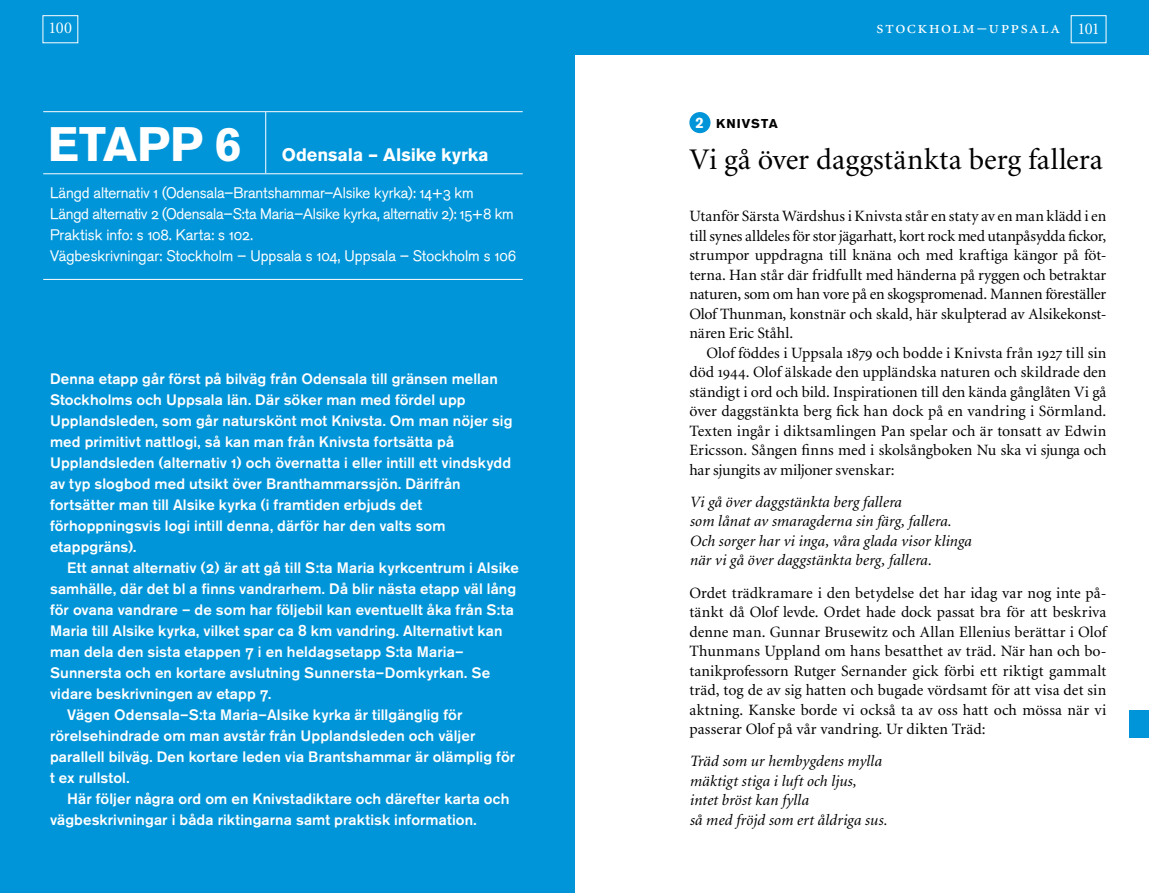
<style>
.page{position:relative;width:1149px;height:893px;background:#fff}
.page>*{position:absolute;margin:0;border:0;box-sizing:border-box;transform-origin:0 0}
.t1{font:700 48px "Akzidenz Grotesk BE";color:#fff}
.t2{font:30px "Minion";color:#000}
.t3{font:700 18px "Akzidenz Grotesk BE";letter-spacing:-.005em;color:#fff}
.t4{font:18px "Minion Extra";letter-spacing:.075em;color:#fff}
.t5{font:16.5px "Minion";color:#fff}
.t6{font:15.75px/19.5px "Minion Oldstyle";color:#000;text-align:justify}
.t7{font:italic 15.75px/19.5px "Minion";letter-spacing:.005em;color:#000}
.t8{font:500 15px/21px "Akzidenz Alv";letter-spacing:.005em;color:#fff}
.t9{font:15px/21px "Akzidenz Alv";color:#fff}
.t10{font:700 15px "Akzidenz Grotesk BE";color:#fff}
.t11{font:700 12.75px "Akzidenz Grotesk BE";letter-spacing:.085em;color:#000}
.s1{font-family:"Minion Oldstyle"}
</style>
<div class="page">
<div style="left:0;top:0;width:574px;height:893px;background:#0095d8"></div>
<hr style="left:265px;top:112px;width:1px;height:61px;background:#fff">
<hr style="left:43px;top:173px;width:479px;height:1px;background:#fff">
<hr style="left:43px;top:279px;width:479px;height:1px;background:#fff">
<hr style="left:43px;top:111px;width:479px;height:1px;background:#fff">
<div style="left:689px;top:112px;width:21px;height:21px;background:#0095d8;border-radius:50%"></div>
<div style="left:574px;top:0;width:574px;height:55px;background:#0095d8"></div>
<div style="left:1070px;top:15px;width:36px;height:28px;border:1px solid #fff"></div>
<div style="left:43px;top:15px;width:35px;height:28px;border:1px solid #fff"></div>
<div style="left:1129px;top:710px;width:19px;height:28px;background:#0095d8"></div>
<p class="t5" style="left:49px;top:20px;width:25px">100</p>
<p class="t4" style="left:876px;top:18px;width:225px">stockholm<span class="s1">–</span>uppsala <sub>101</sub></p>
<h1 class="t1" style="left:48px;top:116px;width:195px">ETAPP 6</h1>
<p class="t9" style="left:50px;top:183px;width:467px">Längd alternativ 1 (Odensala–Brantshammar–Alsike kyrka): 14+3 km Längd alternativ 2 (Odensala–S:ta Maria–Alsike kyrka, alternativ 2): 15+8 km Praktisk info: s 108. Karta: s 102.<br>Vägbeskrivningar: Stockholm – Uppsala s 104, Uppsala – Stockholm s 106</p>
<p class="t3" style="left:282px;top:144px;width:208px">Odensala – Alsike kyrka</p>
<p class="t8" style="left:50px;top:368px;width:464px">Denna etapp går först på bilväg från Odensala till gränsen mellan Stockholms och Uppsala län. Där söker man med fördel upp Upplandsleden, som går naturskönt mot Knivsta. Om man nöjer sig med primitivt nattlogi, så kan man från Knivsta fortsätta på Upplandsleden (alternativ 1) och övernatta i eller intill ett vindskydd av typ slogbod med utsikt över Branthammarssjön. Därifrån fortsätter man till Alsike kyrka (i framtiden erbjuds det förhoppningsvis logi intill denna, därför har den valts som etappgräns).</p>
<p class="t8" style="left:67px;top:557px;width:453px">Ett annat alternativ (2) är att gå till S:ta Maria kyrkcentrum i Alsike</p>
<p class="t8" style="left:50px;top:578px;width:467px">samhälle, där det bl a finns vandrarhem. Då blir nästa etapp väl lång</p>
<p class="t8" style="left:50px;top:599px;width:465px">för ovana vandrare – de som har följebil kan eventuellt åka från S:ta</p>
<p class="t8" style="left:50px;top:620px;width:454px">Maria till Alsike kyrka, vilket spar ca 8 km vandring. Alternativt kan</p>
<p class="t8" style="left:50px;top:641px;width:415px">man dela den sista etappen 7 i en heldagsetapp S:ta Maria–</p>
<p class="t8" style="left:50px;top:662px;width:441px">Sunnersta och en kortare avslutning Sunnersta–Domkyrkan. Se</p>
<p class="t8" style="left:50px;top:683px;width:222px">vidare beskrivningen av etapp 7.</p>
<p class="t8" style="left:67px;top:704px;width:396px">Vägen Odensala–S:ta Maria–Alsike kyrka är tillgänglig för</p>
<p class="t8" style="left:50px;top:725px;width:426px">rörelsehindrade om man avstår från Upplandsleden och väljer</p>
<p class="t8" style="left:50px;top:746px;width:466px">parallell bilväg. Den kortare leden via Brantshammar är olämplig för</p>
<p class="t8" style="left:50px;top:767px;width:81px">t ex rullstol.</p>
<p class="t8" style="left:67px;top:788px;width:443px">Här följer några ord om en Knivstadiktare och därefter karta och</p>
<p class="t8" style="left:50px;top:809px;width:428px">vägbeskrivningar i båda riktingarna samt praktisk information.</p>
<p class="t10" style="left:695px;top:114px;width:10px">2</p>
<p class="t11" style="left:716px;top:116px;width:63px">KNIVSTA</p>
<h2 class="t2" style="left:689px;top:144px;width:415px">Vi gå över daggstänkta berg fallera</h2>
<p class="t6" style="left:689px;top:207px;width:418px">Utanför Särsta Wärdshus i Knivsta står en staty av en man klädd i en till synes alldeles för stor jägarhatt, kort rock med utanpåsydda fickor, strumpor uppdragna till knäna och med kraftiga kängor på föt&shy;terna. Han står där fridfullt med händerna på ryggen och betraktar naturen, som om han vore på en skogspromenad. Mannen föreställer Olof Thunman, konstnär och skald, här skulpterad av Alsikekonst&shy;nären Eric Ståhl.</p>
<p class="t6" style="left:689px;top:343px;width:418px;text-indent:17px">Olof föddes i Uppsala 1879 och bodde i Knivsta från 1927 till sin död 1944. Olof älskade den uppländska naturen och skildrade den ständigt i ord och bild. Inspirationen till den kända gånglåten Vi gå över daggstänkta berg fick han dock på en vandring i Sörmland.<br>Texten ingår i diktsamlingen Pan spelar och är tonsatt av Edwin Ericsson. Sången finns med i skolsångboken Nu ska vi sjunga och har sjungits av miljoner svenskar:</p>
<p class="t7" style="left:689px;top:493px;width:283px">Vi gå över daggstänkta berg fallera<br>som lånat av smaragderna sin färg, fallera.<br>Och sorger har vi inga, våra glada visor klinga när vi gå över daggstänkta berg, fallera.</p>
<p class="t6" style="left:689px;top:583px;width:418px">Ordet trädkramare i den betydelse det har idag var nog inte på&shy;tänkt då Olof levde. Ordet hade dock passat bra för att beskriva denne man. Gunnar Brusewitz och Allan Ellenius berättar i Olof Thunmans Uppland om hans besatthet av träd. När han och bo&shy;tanikprofessorn Rutger Sernander gick förbi ett riktigt gammalt träd, tog de av sig hatten och bugade vördsamt för att visa det sin aktning. Kanske borde vi också ta av oss hatt och mössa när vi passerar Olof på vår vandring. Ur dikten Träd:</p>
<p class="t7" style="left:689px;top:752px;width:199px">Träd som ur hembygdens mylla mäktigt stiga i luft och ljus, intet bröst kan fylla<br>så med fröjd som ert åldriga sus.</p>
</div>
